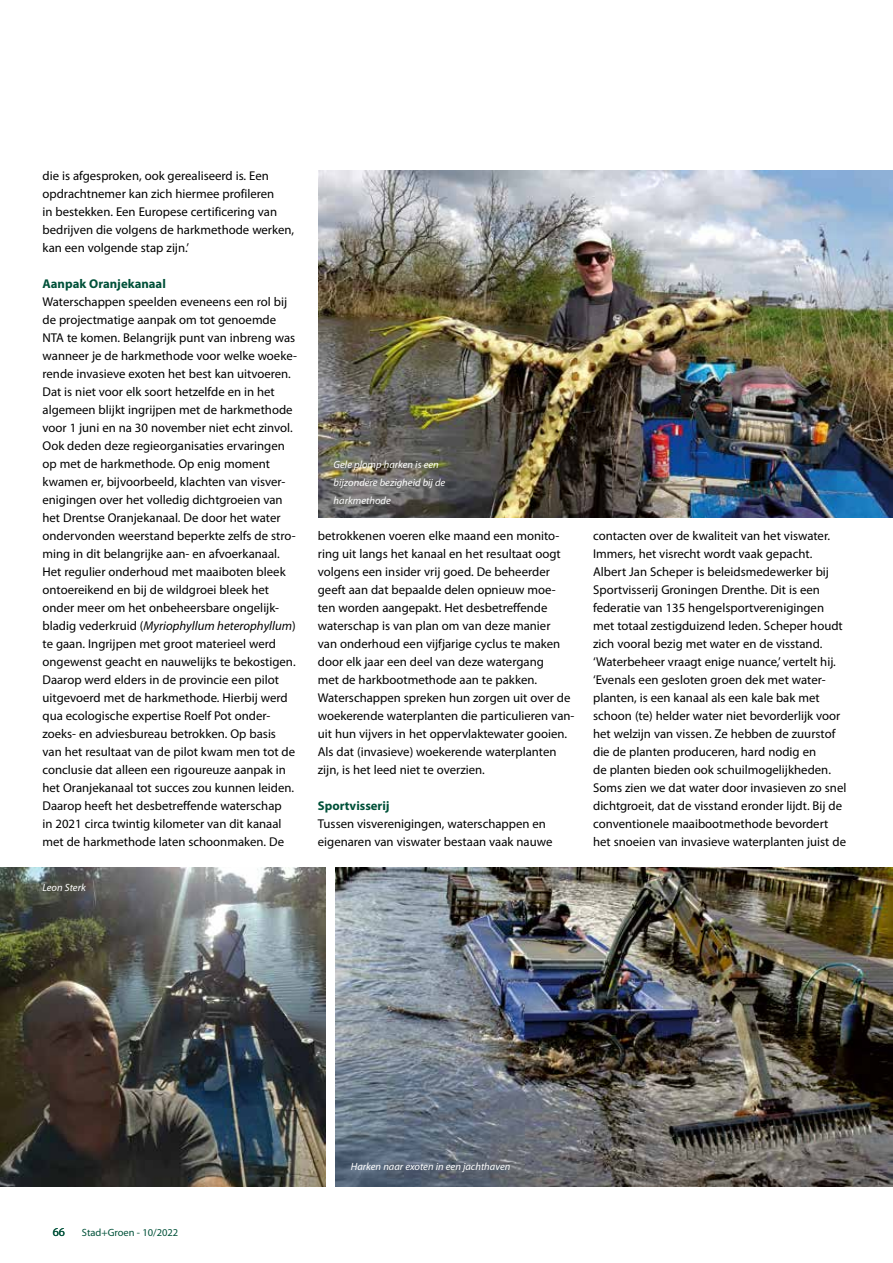
<style>
.page{position:relative;width:893px;height:1263px;background:#fff}
.page>*{position:absolute;margin:0;border:0;box-sizing:border-box;transform-origin:0 0}
.t1{font:12.75px/18px "Myriad Pro";color:#000}
.t2{font:700 12.75px "Myriad Pro";color:#005139}
.t3{font:12px "Myriad Pro";color:#005139}
.t4{font:italic 10.5px/18px "Myriad Pro";color:#fff}
.t5{font:10.5px "Myriad Pro";color:#005139}
.s1{font-style:italic}
</style>
<div class="page">
<img style="left:319px;top:170px;width:574px;height:348px">
<img style="left:0;top:868px;width:326px;height:318px">
<img style="left:335px;top:868px;width:558px;height:318px">
<p class="t1" style="left:43px;top:167px;width:253px">die is afgesproken, ook gerealiseerd is. Een opdrachtnemer kan zich hiermee profileren<br>in bestekken. Een Europese certificering van bedrijven die volgens de harkmethode werken, kan een volgende stap zijn.’</p>
<p class="t2" style="left:43px;top:275px;width:125px">Aanpak Oranjekanaal</p>
<p class="t1" style="left:43px;top:293px;width:256px">Waterschappen speelden eveneens een rol bij de projectmatige aanpak om tot genoemde NTA te komen. Belangrijk punt van inbreng was wanneer je de harkmethode voor welke woeke&shy;rende invasieve exoten het best kan uitvoeren.<br>Dat is niet voor elk soort hetzelfde en in het algemeen blijkt ingrijpen met de harkmethode voor 1 juni en na 30 november niet echt zinvol.<br>Ook deden deze regieorganisaties ervaringen op met de harkmethode. Op enig moment kwamen er, bijvoorbeeld, klachten van visver&shy;enigingen over het volledig dichtgroeien van het Drentse Oranjekanaal. De door het water ondervonden weerstand beperkte zelfs de stro&shy;ming in dit belangrijke aan- en afvoerkanaal.<br>Het regulier onderhoud met maaiboten bleek ontoereikend en bij de wildgroei bleek het onder meer om het onbeheersbare ongelijk&shy;bladig vederkruid (<span class="s1">Myriophyllum heterophyllum</span>) te gaan. Ingrijpen met groot materieel werd ongewenst geacht en nauwelijks te bekostigen.<br>Daarop werd elders in de provincie een pilot uitgevoerd met de harkmethode. Hierbij werd qua ecologische expertise Roelf Pot onder&shy;zoeks- en adviesbureau betrokken. Op basis van het resultaat van de pilot kwam men tot de conclusie dat alleen een rigoureuze aanpak in het Oranjekanaal tot succes zou kunnen leiden.<br>Daarop heeft het desbetreffende waterschap<br>in 2021 circa twintig kilometer van dit kanaal met de harkmethode laten schoonmaken. De</p>
<p class="t4" style="left:43px;top:878px;width:45px">Leon Sterk</p>
<p class="t4" style="left:334px;top:455px;width:113px">Gele plomp harken is een bijzondere bezigheid bij de harkmethode</p>
<p class="t1" style="left:318px;top:527px;width:258px">betrokkenen voeren elke maand een monito&shy;ring uit langs het kanaal en het resultaat oogt volgens een insider vrij goed. De beheerder geeft aan dat bepaalde delen opnieuw moe&shy;ten worden aangepakt. Het desbetreffende waterschap is van plan om van deze manier<br>van onderhoud een vijfjarige cyclus te maken door elk jaar een deel van deze watergang<br>met de harkbootmethode aan te pakken.<br>Waterschappen spreken hun zorgen uit over de woekerende waterplanten die particulieren van&shy;uit hun vijvers in het oppervlaktewater gooien.<br>Als dat (invasieve) woekerende waterplanten zijn, is het leed niet te overzien.</p>
<p class="t2" style="left:318px;top:798px;width:73px">Sportvisserij</p>
<p class="t1" style="left:318px;top:815px;width:236px">Tussen visverenigingen, waterschappen en eigenaren van viswater bestaan vaak nauwe</p>
<p class="t1" style="left:593px;top:527px;width:255px">contacten over de kwaliteit van het viswater.<br>Immers, het visrecht wordt vaak gepacht.<br>Albert Jan Scheper is beleidsmedewerker bij Sportvisserij Groningen Drenthe. Dit is een federatie van 135 hengelsportverenigingen met totaal zestigduizend leden. Scheper houdt zich vooral bezig met water en de visstand. ‘Waterbeheer vraagt enige nuance,’ vertelt hij. ‘Evenals een gesloten groen dek met water&shy;planten, is een kanaal als een kale bak met schoon (te) helder water niet bevorderlijk voor het welzijn van vissen. Ze hebben de zuurstof die de planten produceren, hard nodig en<br>de planten bieden ook schuilmogelijkheden.<br>Soms zien we dat water door invasieven zo snel dichtgroeit, dat de visstand eronder lijdt. Bij de conventionele maaibootmethode bevordert het snoeien van invasieve waterplanten juist de</p>
<p class="t3" style="left:53px;top:1224px;width:14px">66</p>
<p class="t5" style="left:82px;top:1226px;width:98px">Stad+Groen - 10/2022</p>
<p class="t4" style="left:351px;top:1157px;width:161px">Harken naar exoten in een jachthaven</p>
</div>
